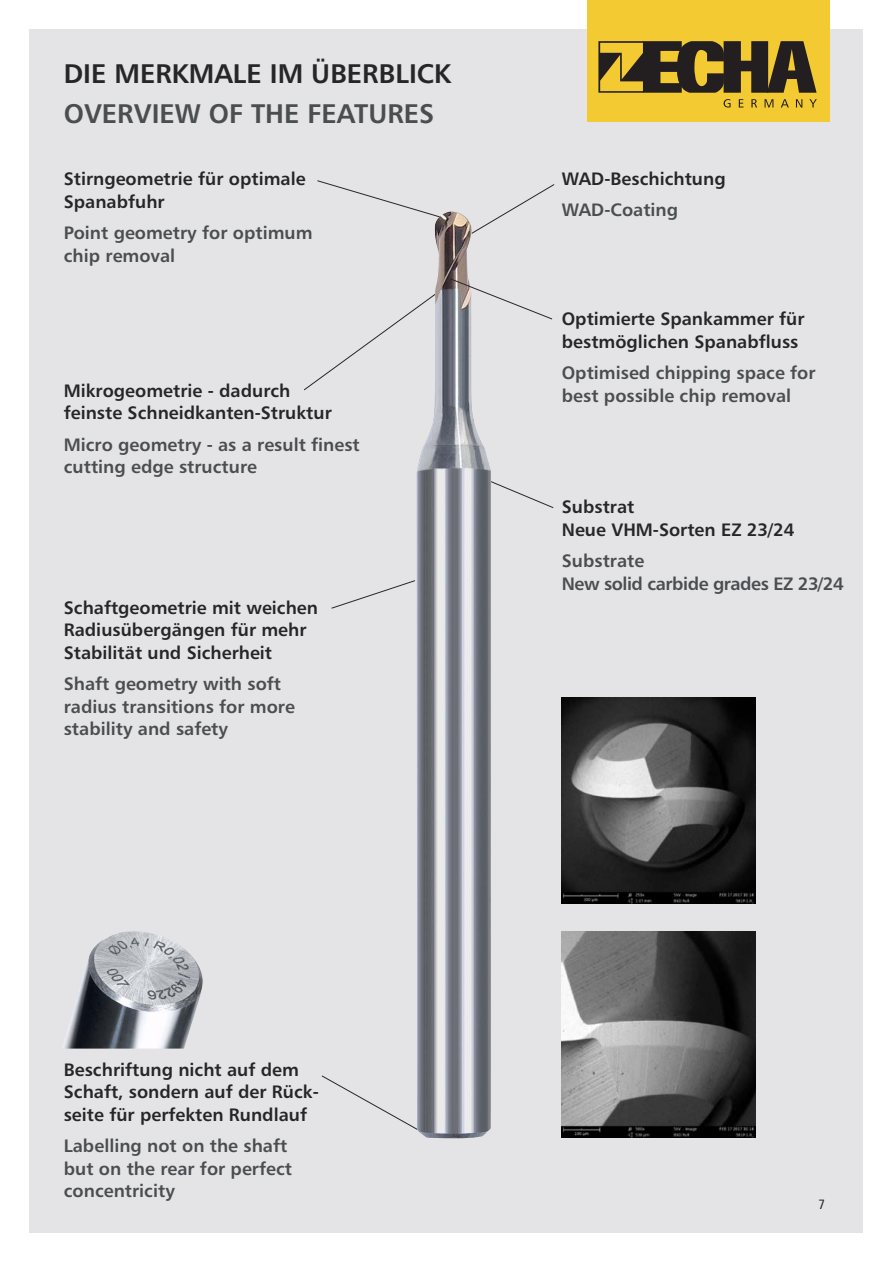
<style>
.page{position:relative;width:893px;height:1263px;background:#fff}
.page>*{position:absolute;margin:0;border:0;box-sizing:border-box;transform-origin:0 0}
.t1{font:27px "Humanist 777 BT Bold B";color:#272627}
.t2{font:27px "Humanist 777 BT Bold B";color:#4a4e51}
.t3{font:18px/22.5px "Humanist 777 BT Bold B";color:#272627}
.t4{font:18px/22.5px "Humanist 777 BT Bold B";color:#4a4e51}
.t5{font:18px/22.5px "Humanist 777 BT Bold B";letter-spacing:-.025em;color:#4a4e51}
.t6{font:13.5px "Humanist 777 BT Roman Condensed B";color:#272627}
</style>
<div class="page">
<div style="left:30px;top:30px;width:833px;height:1203px;background:#e4e4e7"></div>
<div style="left:587px;top:0;width:242px;height:122px;background:#f3ca32"></div>
<svg style="left:724px;top:99px;width:7px;height:9px"></svg>
<svg style="left:739px;top:99px;width:4px;height:9px"></svg>
<svg style="left:751px;top:99px;width:6px;height:9px"></svg>
<svg style="left:765px;top:99px;width:8px;height:9px"></svg>
<svg style="left:781px;top:99px;width:8px;height:9px"></svg>
<svg style="left:796px;top:99px;width:6px;height:9px"></svg>
<svg style="left:809px;top:99px;width:8px;height:9px"></svg>
<svg style="left:598px;top:41px;width:219px;height:52px"></svg>
<svg style="left:317px;top:180px;width:104px;height:31px"></svg>
<svg style="left:304px;top:307px;width:113px;height:84px"></svg>
<svg style="left:491px;top:184px;width:64px;height:39px"></svg>
<svg style="left:321px;top:1075px;width:96px;height:55px"></svg>
<img style="left:62px;top:931px;width:141px;height:117px">
<svg style="left:331px;top:580px;width:84px;height:29px"></svg>
<svg style="left:491px;top:481px;width:63px;height:27px"></svg>
<img style="left:562px;top:698px;width:193px;height:205px">
<img style="left:562px;top:932px;width:193px;height:205px">
<img style="left:417px;top:211px;width:74px;height:927px">
<svg style="left:449px;top:278px;width:104px;height:42px"></svg>
<h1 class="t1" style="left:64px;top:62px;width:389px">DIE MERKMALE IM ÜBERBLICK</h1>
<h1 class="t2" style="left:64px;top:103px;width:372px">OVERVIEW OF THE FEATURES</h1>
<p class="t3" style="left:64px;top:169px;width:243px">Stirngeometrie für optimale<br>Spanabfuhr</p>
<p class="t4" style="left:64px;top:223px;width:250px">Point geometry for optimum chip removal</p>
<p class="t3" style="left:64px;top:381px;width:269px">Mikrogeometrie - dadurch feinste Schneidkanten-Struktur</p>
<p class="t4" style="left:64px;top:435px;width:298px">Micro geometry - as a result finest cutting edge structure</p>
<p class="t3" style="left:64px;top:598px;width:256px">Schaftgeometrie mit weichen<br>Radiusübergängen für mehr<br>Stabilität und Sicherheit</p>
<p class="t4" style="left:64px;top:674px;width:233px">Shaft geometry with soft radius transitions for more stability and safety</p>
<p class="t3" style="left:562px;top:169px;width:165px">WAD-Beschichtung</p>
<p class="t4" style="left:562px;top:200px;width:118px">WAD-Coating</p>
<p class="t3" style="left:562px;top:309px;width:244px">Optimierte Spankammer für bestmöglichen Spanabfluss</p>
<p class="t4" style="left:562px;top:363px;width:255px">Optimised chipping space for best possible chip removal</p>
<p class="t3" style="left:562px;top:497px;width:234px">Substrat<br>Neue VHM-Sorten EZ 23/24</p>
<p class="t5" style="left:562px;top:551px;width:283px">Substrate<br>New solid carbide grades EZ 23/24</p>
<p class="t3" style="left:64px;top:1060px;width:257px">Beschriftung nicht auf dem<br>Schaft, sondern auf der Rück&shy;seite für perfekten Rundlauf</p>
<p class="t4" style="left:64px;top:1136px;width:230px">Labelling not on the shaft but on the rear for perfect concentricity</p>
<p class="t6" style="left:819px;top:1199px;width:8px">7</p>
</div>
